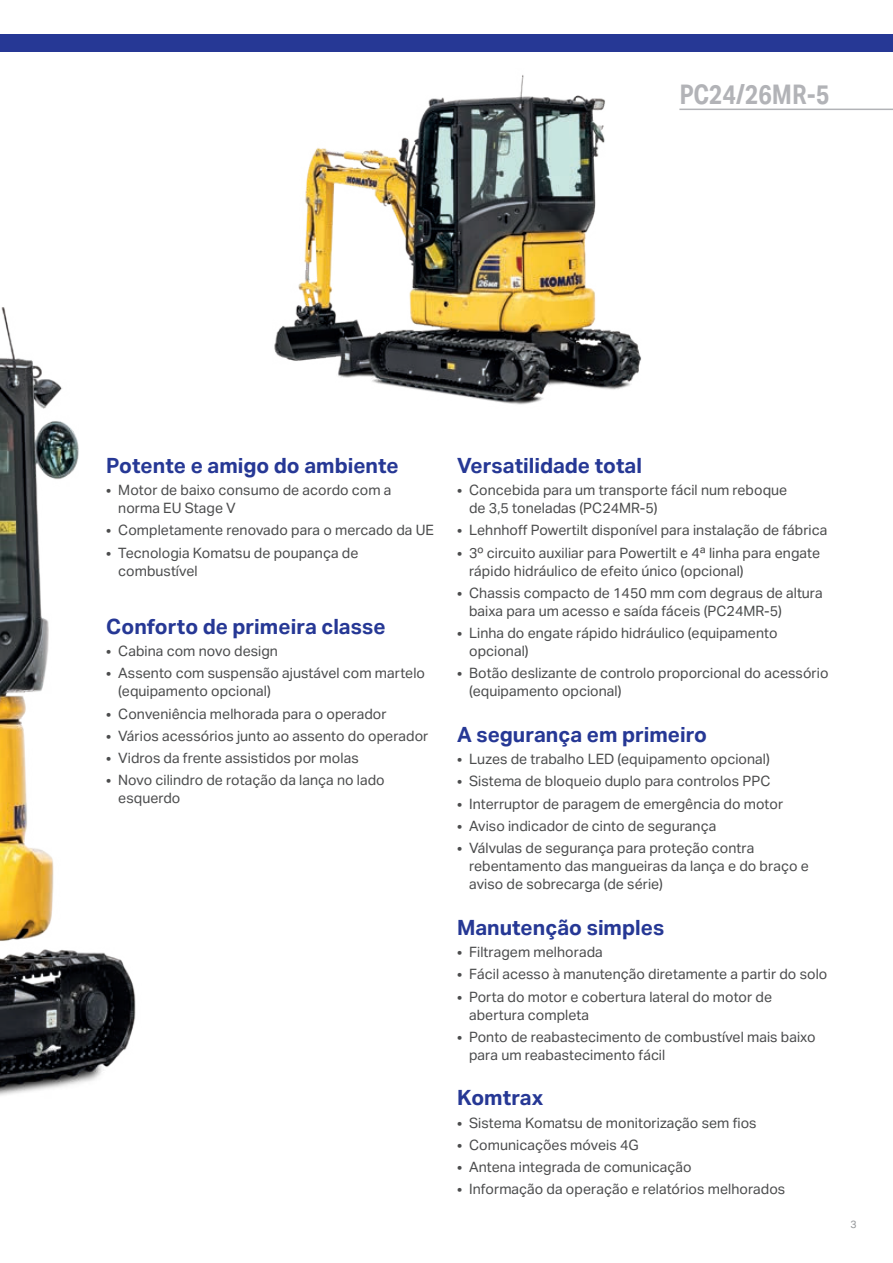
<style>
.page{position:relative;width:893px;height:1263px;background:#fff}
.page>*{position:absolute;margin:0;border:0;box-sizing:border-box;transform-origin:0 0}
.t1{font:700 27px "Aktiv Grotesk Cd";color:#b2b3b7}
.t2{font:700 21px "Aktiv Grotesk";color:#263895}
.t3{font:14.25px/18px "Aktiv Grotesk";color:#4b4c4d}
.t4{font:10.5px "Aktiv Grotesk";color:#939598}
</style>
<div class="page">
<img style="left:0;top:307px;width:136px;height:789px">
<img style="left:274px;top:75px;width:368px;height:330px">
<hr style="left:679px;top:109px;width:214px;height:1px;background:#b2b3b7">
<div style="left:0;top:34px;width:893px;height:17px;background:#263895"></div>
<h1 class="t1" style="left:679px;top:84px;width:151px">PC24/26MR-5</h1>
<h2 class="t2" style="left:106px;top:457px;width:294px">Potente e amigo do ambiente</h2>
<p class="t3" style="left:118px;top:482px;width:275px;text-indent:-12px">• Motor de baixo consumo de acordo com a norma EU Stage V</p>
<p class="t3" style="left:106px;top:522px;width:329px">• Completamente renovado para o mercado da UE</p>
<p class="t3" style="left:118px;top:545px;width:242px;text-indent:-12px">• Tecnologia Komatsu de poupança de combustível</p>
<h2 class="t2" style="left:106px;top:618px;width:281px">Conforto de primeira classe</h2>
<p class="t3" style="left:106px;top:643px;width:173px">• Cabina com novo design</p>
<p class="t3" style="left:118px;top:665px;width:308px;text-indent:-12px">• Assento com suspensão ajustável com martelo (equipamento opcional)</p>
<p class="t3" style="left:106px;top:706px;width:282px">• Conveniência melhorada para o operador</p>
<p class="t3" style="left:106px;top:728px;width:324px">• Vários acessórios junto ao assento do operador</p>
<p class="t3" style="left:106px;top:750px;width:254px">• Vidros da frente assistidos por molas</p>
<p class="t3" style="left:118px;top:772px;width:268px;text-indent:-12px">• Novo cilindro de rotação da lança no lado esquerdo</p>
<h2 class="t2" style="left:457px;top:457px;width:186px">Versatilidade total</h2>
<p class="t3" style="left:469px;top:482px;width:320px;text-indent:-12px">• Concebida para um transporte fácil num reboque de 3,5 toneladas (PC24MR-5)</p>
<p class="t3" style="left:457px;top:522px;width:372px">• Lehnhoff Powertilt disponível para instalação de fábrica</p>
<p class="t3" style="left:469px;top:545px;width:353px;text-indent:-12px">• 3º circuito auxiliar para Powertilt e 4ª linha para engate rápido hidráulico de efeito único (opcional)</p>
<p class="t3" style="left:469px;top:585px;width:355px;text-indent:-12px">• Chassis compacto de 1450 mm com degraus de altura baixa para um acesso e saída fáceis (PC24MR-5)</p>
<p class="t3" style="left:469px;top:625px;width:310px;text-indent:-12px">• Linha do engate rápido hidráulico (equipamento opcional)</p>
<p class="t3" style="left:469px;top:665px;width:361px;text-indent:-12px">• Botão deslizante de controlo proporcional do acessório (equipamento opcional)</p>
<h2 class="t2" style="left:457px;top:726px;width:251px">A segurança em primeiro</h2>
<p class="t3" style="left:457px;top:751px;width:314px">• Luzes de trabalho LED (equipamento opcional)</p>
<p class="t3" style="left:457px;top:773px;width:315px">• Sistema de bloqueio duplo para controlos PPC</p>
<p class="t3" style="left:457px;top:796px;width:328px">• Interruptor de paragem de emergência do motor</p>
<p class="t3" style="left:457px;top:818px;width:261px">• Aviso indicador de cinto de segurança</p>
<p class="t3" style="left:469px;top:840px;width:341px;text-indent:-12px">• Válvulas de segurança para proteção contra rebentamento das mangueiras da lança e do braço e aviso de sobrecarga (de série)</p>
<h2 class="t2" style="left:457px;top:919px;width:209px">Manutenção simples</h2>
<p class="t3" style="left:457px;top:944px;width:147px">• Filtragem melhorada</p>
<p class="t3" style="left:457px;top:966px;width:372px">• Fácil acesso à manutenção diretamente a partir do solo</p>
<p class="t3" style="left:469px;top:989px;width:305px;text-indent:-12px">• Porta do motor e cobertura lateral do motor de abertura completa</p>
<p class="t3" style="left:469px;top:1029px;width:348px;text-indent:-12px">• Ponto de reabastecimento de combustível mais baixo para um reabastecimento fácil</p>
<h2 class="t2" style="left:457px;top:1089px;width:88px">Komtrax</h2>
<p class="t3" style="left:457px;top:1115px;width:301px">• Sistema Komatsu de monitorização sem fios</p>
<p class="t3" style="left:457px;top:1137px;width:183px">• Comunicações móveis 4G</p>
<p class="t3" style="left:457px;top:1159px;width:236px">• Antena integrada de comunicação</p>
<p class="t3" style="left:457px;top:1181px;width:330px">• Informação da operação e relatórios melhorados</p>
<p class="t4" style="left:850px;top:1220px;width:8px">3</p>
</div>
